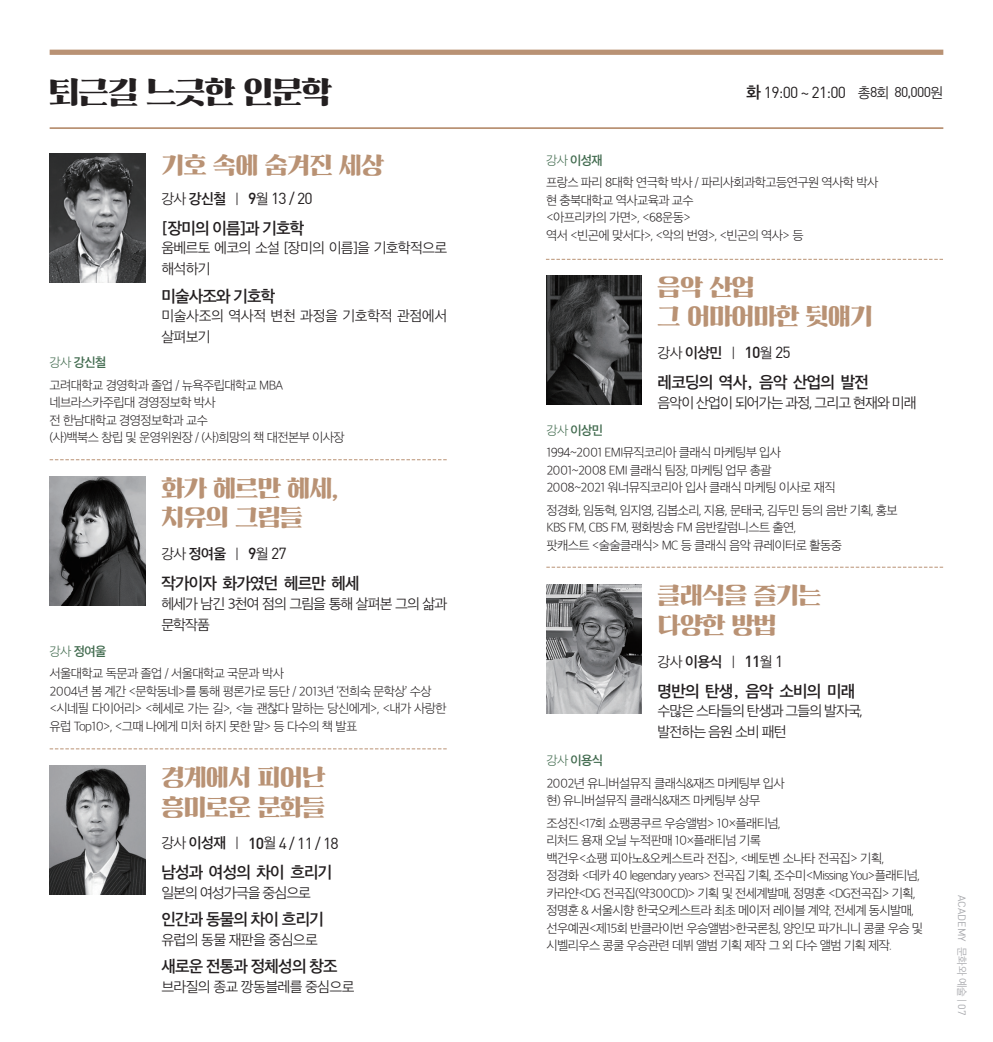
<style>
.page{position:relative;width:993px;height:1042px;background:#fff}
.page>*{position:absolute;margin:0;border:0;box-sizing:border-box;transform-origin:0 0}
.t1{font:29.75px "SD Gd Myeongjo";letter-spacing:-.02em;color:#231f20}
.t2{font:22.75px "SD Gd Myeongjo";letter-spacing:-.02em;color:#b99274}
.t3{font:15.75px "SD Gothic Neoa f Sm";letter-spacing:-.05em;color:#231f20}
.t4{font:15.75px "Dinreg";letter-spacing:-.05em;color:#231f20}
.t5{font:14px/21px "SD Gothic Neoa c Lt";letter-spacing:-.055em;color:#231f20}
.t6{font:14px/21px "SD Gothic Neoa c Lt";letter-spacing:-.03em;color:#231f20}
.t7{font:12.25px/17.5px "SD Gothic Neoa b Ult Lt";letter-spacing:-.05em;color:#231f20}
.t8{font:12.25px "SD Gothic Neoa f Sm";letter-spacing:-.05em;color:#426b4f}
.t9{font:10.5px "Dinreg";color:#a8a9ad}
.s1{font-family:"SD Gothic Neoa f Sm"}
.s2{font-family:"SD Gothic Neoa c Lt";font-size:14px}
.s3{font-size:14px}
.s4{font-family:"SD Gothic Neoa f Sm";font-size:14px}
.s5{font-family:"Dinmed"}
.s6{font-family:"SD Gothic Neoa b Ult Lt"}
.s7{font-family:"Dinmed";font-size:15.75px}
.s8{font-family:"Dinreg";font-size:15.75px}
.s9{font-family:"SD Gothic Neoa c Lt"}
</style>
<div class="page">
<div style="left:50px;top:50px;width:893px;height:5px;background:#b99274"></div>
<hr style="left:50px;top:127px;width:893px;height:2px;background:#b99274">
<img style="left:50px;top:154px;width:95px;height:129px">
<svg style="left:50px;top:459px;width:396px;height:1px"></svg>
<svg style="left:50px;top:748px;width:396px;height:1px"></svg>
<img style="left:50px;top:476px;width:95px;height:129px">
<img style="left:50px;top:765px;width:95px;height:129px">
<svg style="left:546px;top:259px;width:396px;height:1px"></svg>
<svg style="left:546px;top:567px;width:396px;height:1px"></svg>
<img style="left:546px;top:275px;width:95px;height:129px">
<img style="left:546px;top:584px;width:95px;height:129px">
<p class="t1" style="left:50px;top:77px;width:283px">퇴근길 느긋한 인문학</p>
<p class="t4" style="left:746px;top:82px;width:198px"><span class="s1">화</span> 19:00 ~ 21:00 <span class="s2">총</span><span class="s3">8</span><span class="s2">회</span> <span class="s3">80,000</span><span class="s2">원</span></p>
<p class="t2" style="left:161px;top:154px;width:224px">기호 속에 숨겨진 세상</p>
<p class="t4" style="left:161px;top:189px;width:153px"><span class="s2">강사</span> <span class="s4">강신철</span> <span class="s2">|</span> <span class="s5">9</span><span class="s2">월</span> 13 / 20</p>
<p class="t3" style="left:161px;top:220px;width:144px">[장미의 이름]과 기호학</p>
<p class="t5" style="left:161px;top:237px;width:287px">움베르토 에코의 소설 [장미의 이름]을 기호학적으로 해석하기</p>
<p class="t3" style="left:161px;top:288px;width:116px">미술사조와 기호학</p>
<p class="t6" style="left:161px;top:305px;width:287px">미술사조의 역사적 변천 과정을 기호학적 관점에서 살펴보기</p>
<p class="t8" style="left:50px;top:356px;width:58px"><span class="s6">강사</span> 강신철</p>
<p class="t7" style="left:50px;top:376px;width:235px">고려대학교 경영학과 졸업 / 뉴욕주립대학교 MBA</p>
<p class="t7" style="left:50px;top:394px;width:168px">네브라스카주립대 경영정보학 박사</p>
<p class="t7" style="left:50px;top:411px;width:160px">전 한남대학교 경영정보학과 교수</p>
<p class="t7" style="left:50px;top:429px;width:296px">(사)백북스 창립 및 운영위원장 / (사)희망의 책 대전본부 이사장</p>
<p class="t2" style="left:161px;top:476px;width:181px">화가 헤르만 헤세,</p>
<p class="t2" style="left:161px;top:506px;width:143px">치유의 그림들</p>
<p class="t5" style="left:161px;top:543px;width:127px">강사 <span class="s1">정여울</span> | <span class="s7">9</span>월 <span class="s8">27</span></p>
<p class="t3" style="left:161px;top:575px;width:200px">작가이자 화가였던 헤르만 헤세</p>
<p class="t5" style="left:161px;top:593px;width:287px">헤세가 남긴 3천여 점의 그림을 통해 살펴본 그의 삶과 문학작품</p>
<p class="t8" style="left:50px;top:645px;width:58px"><span class="s6">강사</span> 정여울</p>
<p class="t7" style="left:50px;top:665px;width:236px">서울대학교 독문과 졸업 / 서울대학교 국문과 박사</p>
<p class="t7" style="left:50px;top:682px;width:383px">2004년 봄 계간 &lt;문학동네&gt;를 통해 평론가로 등단 / 2013년 ‘전희숙 문학상’ 수상</p>
<p class="t7" style="left:50px;top:700px;width:398px">&lt;시네필 다이어리&gt; &lt;헤세로 가는 길&gt;, &lt;늘 괜찮다 말하는 당신에게&gt;, &lt;내가 사랑한 유럽 Top10&gt;, &lt;그때 나에게 미처 하지 못한 말&gt; 등 다수의 책 발표</p>
<p class="t2" style="left:161px;top:765px;width:165px">경계에서 피어난</p>
<p class="t2" style="left:161px;top:795px;width:165px">흥미로운 문화들</p>
<p class="t4" style="left:161px;top:833px;width:179px"><span class="s2">강사</span> <span class="s4">이성재</span> <span class="s2">|</span> <span class="s5">10</span><span class="s2">월</span> 4 / 11 / 18</p>
<p class="t3" style="left:161px;top:864px;width:172px">남성과 여성의 차이 흐리기</p>
<p class="t5" style="left:161px;top:882px;width:151px">일본의 여성가극을 중심으로</p>
<p class="t3" style="left:161px;top:911px;width:164px">인간과 동물의 차이 흐리기</p>
<p class="t5" style="left:161px;top:929px;width:158px">유럽의 동물 재판을 중심으로</p>
<p class="t3" style="left:161px;top:958px;width:178px">새로운 전통과 정체성의 창조</p>
<p class="t5" style="left:161px;top:976px;width:195px">브라질의 종교 깡동블레를 중심으로</p>
<p class="t8" style="left:546px;top:154px;width:58px"><span class="s6">강사</span> 이성재</p>
<p class="t7" style="left:546px;top:174px;width:333px">프랑스 파리 8대학 연극학 박사 / 파리사회과학고등연구원 역사학 박사</p>
<p class="t7" style="left:546px;top:191px;width:149px">현 충북대학교 역사교육과 교수</p>
<p class="t7" style="left:546px;top:209px;width:146px">&lt;아프리카의 가면&gt;, &lt;68운동&gt;</p>
<p class="t7" style="left:546px;top:226px;width:259px">역서 &lt;빈곤에 맞서다&gt;, &lt;악의 번영&gt;, &lt;빈곤의 역사&gt; 등</p>
<p class="t2" style="left:657px;top:275px;width:98px">음악 산업</p>
<p class="t2" style="left:657px;top:305px;width:217px">그 어마어마한 뒷얘기</p>
<p class="t5" style="left:657px;top:342px;width:134px">강사 <span class="s1">이상민</span> | <span class="s7">10</span>월 <span class="s8">25</span></p>
<p class="t3" style="left:657px;top:374px;width:213px">레코딩의 역사, 음악 산업의 발전</p>
<p class="t5" style="left:657px;top:392px;width:260px">음악이 산업이 되어가는 과정, 그리고 현재와 미래</p>
<p class="t8" style="left:546px;top:424px;width:58px"><span class="s6">강사</span> 이상민</p>
<p class="t7" style="left:546px;top:444px;width:236px">1994~2001 EMI뮤직코리아 클래식 마케팅부 입사</p>
<p class="t7" style="left:546px;top:461px;width:227px">2001~2008 EMI 클래식 팀장, 마케팅 업무 총괄</p>
<p class="t7" style="left:546px;top:479px;width:291px">2008~2021 워너뮤직코리아 입사 클래식 마케팅 이사로 재직</p>
<p class="t7" style="left:546px;top:501px;width:353px">정경화, 임동혁, 임지영, 김봅소리, 지용, 문태국, 김두민 등의 음반 기획, 홍보</p>
<p class="t7" style="left:546px;top:519px;width:251px">KBS FM, CBS FM, 평화방송 FM 음반칼럼니스트 출연,</p>
<p class="t7" style="left:546px;top:536px;width:297px">팟캐스트 &lt;술술클래식&gt; MC 등 클래식 음악 큐레이터로 활동중</p>
<p class="t2" style="left:657px;top:584px;width:165px">클래식을 즐기는</p>
<p class="t2" style="left:657px;top:614px;width:120px">다양한 방법</p>
<p class="t5" style="left:657px;top:651px;width:127px">강사 <span class="s1">이용식</span> | <span class="s7">11</span>월 <span class="s8">1</span></p>
<p class="t3" style="left:657px;top:683px;width:199px">명반의 탄생, 음악 소비의 미래</p>
<p class="t5" style="left:657px;top:700px;width:207px">수많은 스타들의 탄생과 그들의 발자국,</p>
<p class="t5" style="left:657px;top:721px;width:130px">발전하는 음원 소비 패턴</p>
<p class="t8" style="left:546px;top:754px;width:58px"><span class="s6">강사</span> 이용식</p>
<p class="t7" style="left:546px;top:774px;width:240px">2002년 유니버설뮤직 클래식&amp;재즈 마케팅부 입사</p>
<p class="t7" style="left:546px;top:792px;width:216px">현) 유니버설뮤직 클래식&amp;재즈 마케팅부 상무</p>
<p class="t7" style="left:546px;top:814px;width:236px">조성진&lt;17회 쇼팽콩쿠르 우승앨범&gt; 10×플래티넘,</p>
<p class="t7" style="left:546px;top:832px;width:216px">리처드 용재 오닐 누적판매 10×플래티넘 기록</p>
<p class="t7" style="left:546px;top:849px;width:339px">백건우&lt;쇼팽 피아노&amp;오케스트라 전집&gt;, &lt;베토벤 소나타 전곡집&gt; 기획,</p>
<p class="t7" style="left:546px;top:867px;width:375px">정경화 &lt;데카 40 legendary years&gt; 전곡집 기획, 조수미&lt;Missing You&gt;플래티넘,</p>
<p class="t7" style="left:546px;top:884px;width:371px">카라얀&lt;DG 전곡집(약300CD)&gt; 기획 및 전세계발매, 정명훈 &lt;DG전곡집&gt; 기획,</p>
<p class="t7" style="left:546px;top:902px;width:369px">정명훈 &amp; 서울시향 한국오케스트라 최초 메이저 레이블 계약, 전세계 동시발매,</p>
<p class="t7" style="left:546px;top:919px;width:378px">선우예권&lt;제15회 반클라이번 우승앨범&gt;한국론칭, 양인모 파가니니 콩쿨 우승 및</p>
<p class="t7" style="left:546px;top:937px;width:347px">시벨리우스 콩쿨 우승관련 데뷔 앨범 기획 제작 그 외 다수 앨범 기획 제작.</p>
<p class="t9" style="left:968px;top:895px;width:122px;rotate:90deg">ACADEMY <span class="s9">문화와 예술 |</span> 07</p>
</div>
